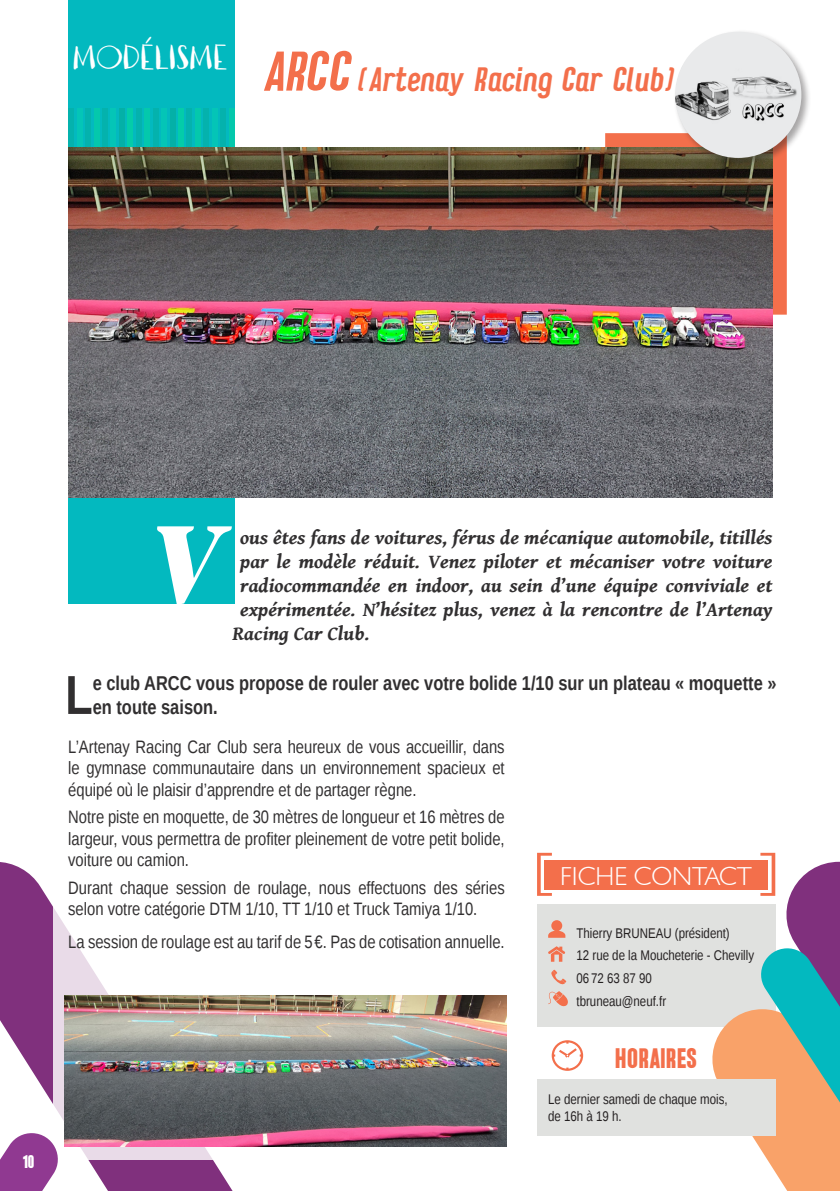
<style>
.page{position:relative;width:840px;height:1191px;background:#fff}
.page>*{position:absolute;margin:0;border:0;box-sizing:border-box;transform-origin:0 0}
.chapeau{font:italic 900 114.2px "PF Regal Text Pro";color:#fff}
.chapeau-2{font:700 54.8px "Liberation Sans Narrow";color:#312f30}
.SPORT{font:500 36px "Vagabundo";color:#fff}
.nom_asso{font:italic 34px "Vitage";letter-spacing:-.015em;color:#f36f4b}
.Center{font:700 28px "Vitage";letter-spacing:.02em;color:#f36f4b}
.t1{font:300 26px "Humanist 521 BT";color:#fff}
.chapeau-3{font:italic 700 20px "Gentium Book Basic";color:#312f30}
.chapeau-4{font:700 20px/24px "Liberation Sans Narrow";color:#312f30}
.chapeau-5{font:18px/21.6px "Liberation Sans Narrow";color:#312f30;text-align:justify}
.Center-2{font:700 18px "Vitage";color:#fff}
.chapeau-6{font:14px/16.8px "Liberation Sans Narrow";color:#231f20}
.s1{font-size:56px}
</style>
<div class="page">
<svg style="left:605px;top:133px;width:181px;height:182px;background:#ec6e4c"></svg>
<svg style="left:0;top:862px;width:312px;height:329px"></svg>
<svg style="left:53px;top:902px;width:174px;height:257px"></svg>
<div style="left:68px;top:0;width:166px;height:603px;background:#03b9bf"></div>
<svg style="left:0;top:1132px;width:65px;height:59px"></svg>
<div style="left:68px;top:108px;width:6px;height:39px;background:#04b2ad"></div>
<div style="left:77px;top:108px;width:6px;height:39px;background:#04c5b7"></div>
<div style="left:110px;top:108px;width:6px;height:39px;background:#04c5b7"></div>
<div style="left:161px;top:108px;width:6px;height:39px;background:#04c5b7"></div>
<div style="left:212px;top:108px;width:5px;height:39px;background:#04c5b7"></div>
<div style="left:85px;top:108px;width:6px;height:39px;background:#04b2ad"></div>
<div style="left:136px;top:108px;width:6px;height:39px;background:#04b2ad"></div>
<div style="left:186px;top:108px;width:6px;height:39px;background:#04b2ad"></div>
<div style="left:119px;top:108px;width:6px;height:39px;background:#04b0a7"></div>
<div style="left:169px;top:108px;width:6px;height:39px;background:#04b0a7"></div>
<div style="left:220px;top:108px;width:6px;height:39px;background:#04b2ad"></div>
<div style="left:93px;top:108px;width:6px;height:39px;background:#04c8ac"></div>
<div style="left:144px;top:108px;width:6px;height:39px;background:#04c8ac"></div>
<div style="left:195px;top:108px;width:6px;height:39px;background:#04c8ac"></div>
<div style="left:127px;top:108px;width:6px;height:39px;background:#04cca9"></div>
<div style="left:178px;top:108px;width:6px;height:39px;background:#04cca9"></div>
<div style="left:228px;top:108px;width:6px;height:39px;background:#04c8ac"></div>
<div style="left:102px;top:108px;width:6px;height:39px;background:#04b2ad"></div>
<div style="left:153px;top:108px;width:5px;height:39px;background:#04b2ad"></div>
<div style="left:203px;top:108px;width:6px;height:39px;background:#04b2ad"></div>
<div style="left:544px;top:860px;width:223px;height:30px;background:#f36f4b"></div>
<svg style="left:537px;top:852px;width:14px;height:44px"></svg>
<svg style="left:551px;top:1040px;width:32px;height:30px"></svg>
<div style="left:536px;top:904px;width:238px;height:122px;background:#e0e1df"></div>
<svg style="left:698px;top:852px;width:141px;height:339px"></svg>
<div style="left:536px;top:1079px;width:238px;height:56px;background:#e0e1df"></div>
<svg style="left:548px;top:920px;width:17px;height:17px"></svg>
<svg style="left:548px;top:946px;width:17px;height:15px"></svg>
<svg style="left:551px;top:969px;width:15px;height:15px"></svg>
<svg style="left:548px;top:991px;width:20px;height:15px"></svg>
<img style="left:68px;top:147px;width:704px;height:350px">
<div style="left:672px;top:29px;width:138px;height:139px;background:#231f20;opacity:.4"></div>
<div style="left:674px;top:32px;width:127px;height:126px;background:#e9eaeb;border-radius:50%"></div>
<img style="left:674px;top:65px;width:123px;height:59px">
<img style="left:65px;top:995px;width:441px;height:151px">
<p class="SPORT" style="left:72px;top:37px;width:156px">MODÉLISME</p>
<p class="nom_asso" style="left:262px;top:62px;width:414px"><span class="s1">ARCC</span>(Artenay Racing Car Club)</p>
<p class="Center-2" style="left:23px;top:1153px;width:13px">10</p>
<p class="chapeau" style="left:149px;top:494px;width:76px">V</p>
<p class="chapeau-3" style="left:240px;top:522px;width:533px">ous êtes fans de voitures, férus de mécanique automobile, titillés</p>
<p class="chapeau-3" style="left:240px;top:546px;width:533px">par le modèle réduit. Venez piloter et mécaniser votre voiture</p>
<p class="chapeau-3" style="left:240px;top:570px;width:533px">radiocommandée en indoor, au sein d’une équipe conviviale et</p>
<p class="chapeau-3" style="left:240px;top:594px;width:533px">expérimentée. N’hésitez plus, venez à la rencontre de l’Artenay</p>
<p class="chapeau-3" style="left:232px;top:618px;width:138px">Racing Car Club.</p>
<p class="chapeau-2" style="left:65px;top:657px;width:29px">L</p>
<p class="chapeau-4" style="left:93px;top:670px;width:684px">e club ARCC vous propose de rouler avec votre bolide 1/10 sur un plateau « moquette » en toute saison.</p>
<p class="chapeau-5" style="left:68px;top:736px;width:437px">L’Artenay Racing Car Club sera heureux de vous accueillir, dans le gymnase communautaire dans un environnement spacieux et équipé où le plaisir d’apprendre et de partager règne.</p>
<p class="chapeau-5" style="left:68px;top:806px;width:437px">Notre piste en moquette, de 30 mètres de longueur et 16 mètres de largeur, vous permettra de profiter pleinement de votre petit bolide, voiture ou camion.</p>
<p class="chapeau-5" style="left:68px;top:877px;width:438px">Durant chaque session de roulage, nous effectuons des séries selon votre catégorie DTM 1/10, TT 1/10 et Truck Tamiya 1/10.</p>
<p class="chapeau-5" style="left:68px;top:931px;width:437px">La session de roulage est au tarif de 5€. Pas de cotisation annuelle.</p>
<p class="t1" style="left:560px;top:860px;width:193px">FICHE CONTACT</p>
<p class="chapeau-6" style="left:576px;top:925px;width:155px">Thierry BRUNEAU (président)</p>
<p class="chapeau-6" style="left:576px;top:947px;width:179px">12 rue de la Moucheterie - Chevilly</p>
<p class="chapeau-6" style="left:576px;top:970px;width:77px">06 72 63 87 90</p>
<p class="chapeau-6" style="left:576px;top:993px;width:91px">tbruneau@neuf.fr</p>
<p class="Center" style="left:615px;top:1044px;width:83px">HORAIRES</p>
<p class="chapeau-6" style="left:548px;top:1091px;width:181px">Le dernier samedi de chaque mois, de 16h à 19 h.</p>
</div>
